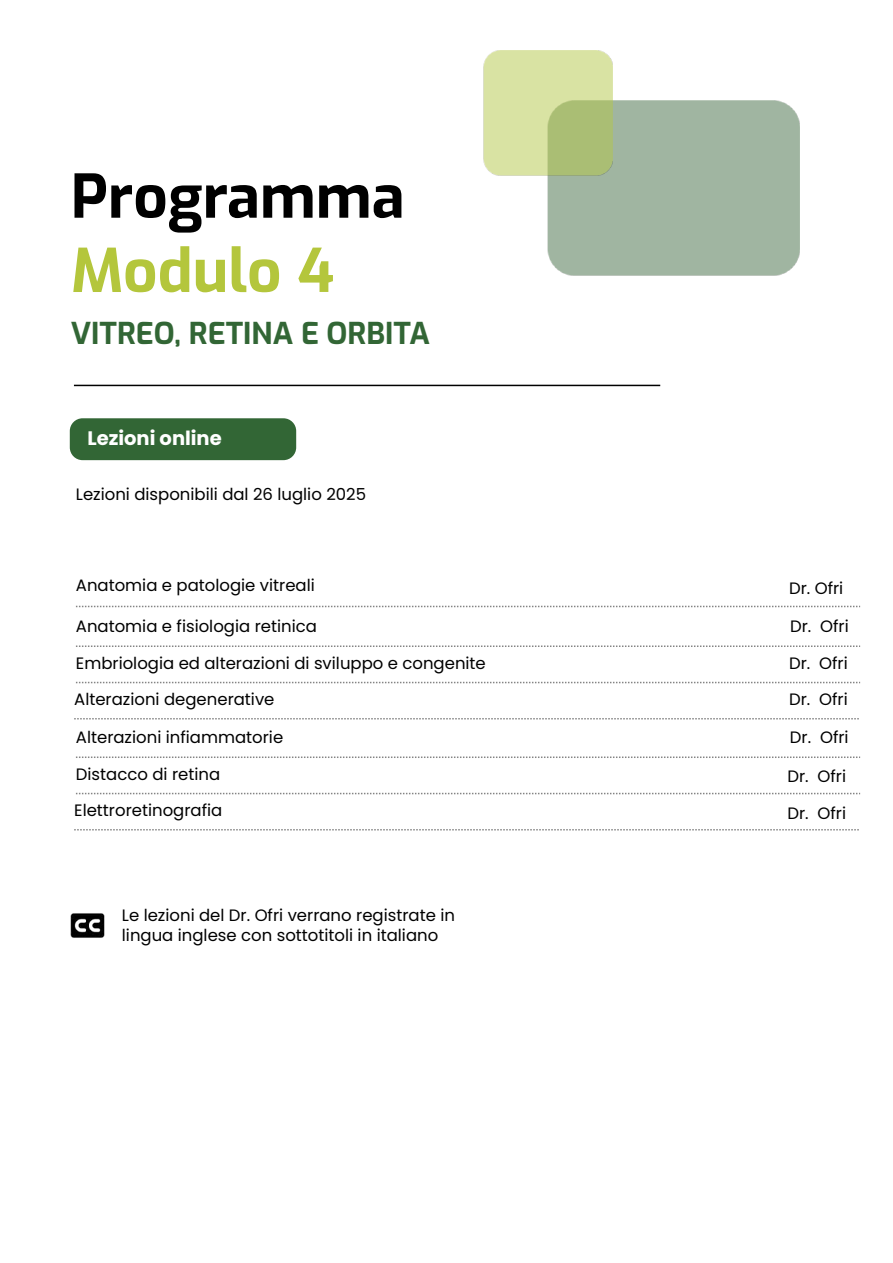
<style>
.page{position:relative;width:893px;height:1263px;background:#fff}
.page>*{position:absolute;margin:0;border:0;box-sizing:border-box;transform-origin:0 0}
.t1{font:700 60px "Exo";color:#000}
.t2{font:700 60px "Exo";color:#b4c63c}
.t3{font:700 30px "Exo";color:#326635}
.t4{font:700 19.5px "Poppins";color:#fff}
.t5{font:16.5px "Poppins";color:#000}
.t6{font:16.5px/19.8px "Poppins";color:#000}
</style>
<div class="page">
<div style="left:547px;top:100px;width:252px;height:175px;background:#a0b5a1"></div>
<img style="left:484px;top:51px;width:128px;height:125px">
<div style="left:70px;top:418px;width:226px;height:42px;background:#326635;border-radius:13px"></div>
<svg style="left:76px;top:606px;width:784px;height:1px"></svg>
<svg style="left:76px;top:645px;width:784px;height:2px"></svg>
<svg style="left:76px;top:682px;width:784px;height:1px"></svg>
<svg style="left:74px;top:718px;width:785px;height:1px"></svg>
<hr style="left:74px;top:385px;width:586px;height:1px;background:#000">
<svg style="left:76px;top:756px;width:784px;height:2px"></svg>
<svg style="left:76px;top:793px;width:784px;height:1px"></svg>
<svg style="left:74px;top:829px;width:785px;height:1px"></svg>
<img style="left:70px;top:913px;width:35px;height:25px">
<h1 class="t1" style="left:71px;top:153px;width:335px">Programma</h1>
<h1 class="t2" style="left:71px;top:227px;width:265px">Modulo 4</h1>
<h2 class="t3" style="left:71px;top:311px;width:361px">VITREO, RETINA E ORBITA</h2>
<p class="t4" style="left:87px;top:427px;width:136px">Lezioni online</p>
<p class="t5" style="left:76px;top:485px;width:292px">Lezioni disponibili dal 26 luglio 2025</p>
<p class="t5" style="left:76px;top:575px;width:240px">Anatomia e patologie vitreali</p>
<p class="t5" style="left:76px;top:616px;width:242px">Anatomia e fisiologia retinica</p>
<p class="t5" style="left:76px;top:654px;width:411px">Embriologia ed alterazioni di sviluppo e congenite</p>
<p class="t5" style="left:789px;top:579px;width:56px">Dr. Ofri</p>
<p class="t5" style="left:790px;top:616px;width:60px">Dr. Ofri</p>
<p class="t5" style="left:789px;top:654px;width:60px">Dr. Ofri</p>
<p class="t5" style="left:74px;top:690px;width:202px">Alterazioni degenerative</p>
<p class="t5" style="left:789px;top:690px;width:60px">Dr. Ofri</p>
<p class="t5" style="left:76px;top:727px;width:209px">Alterazioni infiammatorie</p>
<p class="t5" style="left:76px;top:765px;width:146px">Distacco di retina</p>
<p class="t5" style="left:790px;top:727px;width:60px">Dr. Ofri</p>
<p class="t5" style="left:787px;top:766px;width:60px">Dr. Ofri</p>
<p class="t5" style="left:74px;top:801px;width:150px">Elettroretinografia</p>
<p class="t5" style="left:787px;top:804px;width:60px">Dr. Ofri</p>
<p class="t6" style="left:122px;top:905px;width:335px">Le lezioni del Dr. Ofri verrano registrate in lingua inglese con sottotitoli in italiano</p>
</div>
